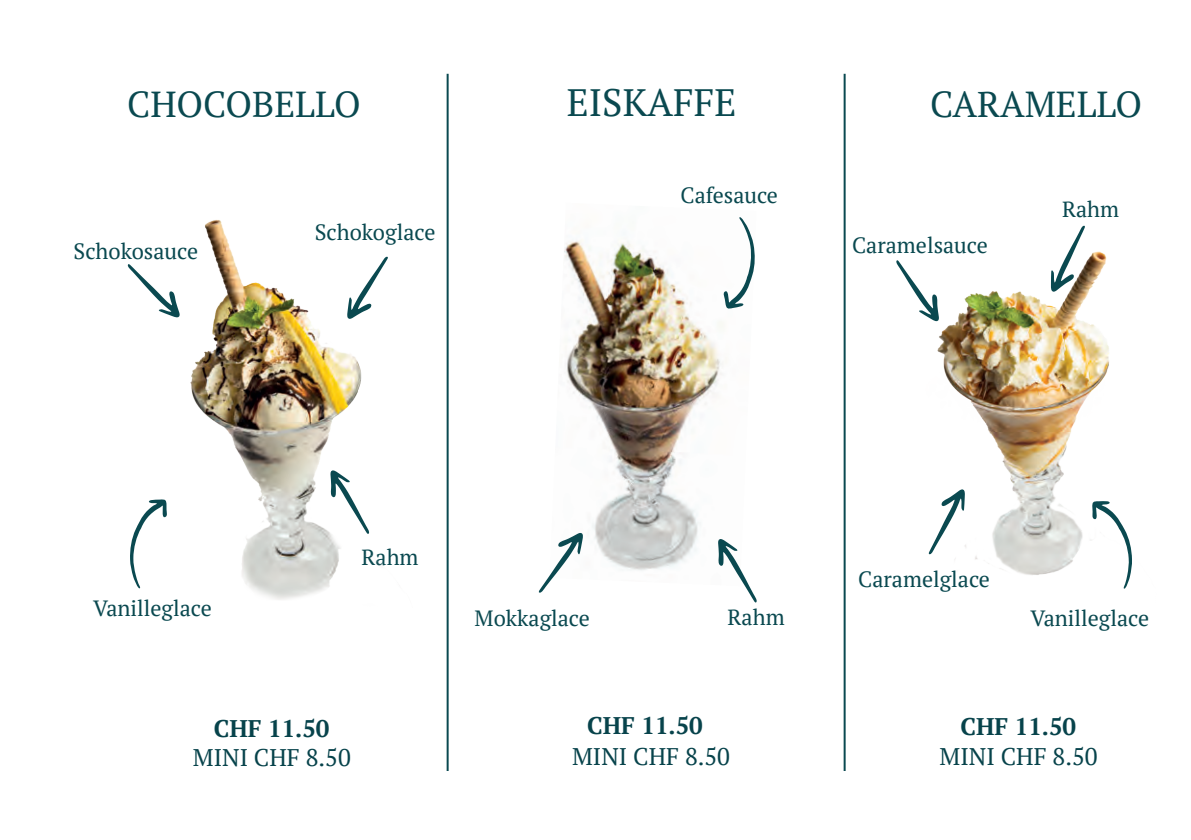
<style>
.page{position:relative;width:1191px;height:840px;background:#fff}
.page>*{position:absolute;margin:0;border:0;box-sizing:border-box;transform-origin:0 0}
.t1{font:38px "PT Serif";color:#0a4950}
.t2{font:36px "PT Serif";color:#0a4950}
.t3{font:24px "PT Serif";color:#07434b}
.t4{font:700 24px "PT Serif";color:#07434b}
.t5{font:22px "PT Serif";color:#0a4950}
</style>
<div class="page">
<img style="left:588px;top:242px;width:135px;height:329px">
<hr style="left:446px;top:74px;width:2px;height:737px;background:#0a4950">
<hr style="left:843px;top:74px;width:2px;height:737px;background:#0a4950">
<hr style="left:1190px;top:75px;width:1px;height:735px;background:#0a4950">
<img style="left:127px;top:176px;width:461px;height:431px">
<img style="left:928px;top:225px;width:204px;height:364px">
<svg style="left:723px;top:217px;width:32px;height:92px"></svg>
<svg style="left:718px;top:538px;width:39px;height:65px"></svg>
<svg style="left:538px;top:531px;width:45px;height:61px"></svg>
<svg style="left:128px;top:263px;width:52px;height:54px"></svg>
<svg style="left:896px;top:259px;width:43px;height:62px"></svg>
<div style="left:283px;top:770px;width:792px;height:49px;background:#fff"></div>
<h1 class="t1" style="left:567px;top:78px;width:171px">EISKAFFE</h1>
<h2 class="t2" style="left:127px;top:81px;width:235px">CHOCOBELLO</h2>
<h2 class="t2" style="left:930px;top:81px;width:213px">CARAMELLO</h2>
<p class="t5" style="left:74px;top:236px;width:126px">Schokosauce</p>
<p class="t5" style="left:315px;top:218px;width:122px">Schokoglace</p>
<p class="t5" style="left:680px;top:181px;width:99px">Cafesauce</p>
<p class="t5" style="left:852px;top:230px;width:137px">Caramelsauce</p>
<p class="t5" style="left:1062px;top:195px;width:59px">Rahm</p>
<p class="t5" style="left:93px;top:593px;width:120px">Vanilleglace</p>
<p class="t5" style="left:361px;top:542px;width:59px">Rahm</p>
<p class="t5" style="left:474px;top:603px;width:117px">Mokkaglace</p>
<p class="t5" style="left:727px;top:603px;width:59px">Rahm</p>
<p class="t5" style="left:858px;top:564px;width:133px">Caramelglace</p>
<p class="t5" style="left:1030px;top:603px;width:120px">Vanilleglace</p>
<p class="t4" style="left:214px;top:712px;width:117px">CHF 11.50</p>
<p class="t4" style="left:587px;top:709px;width:117px">CHF 11.50</p>
<p class="t4" style="left:960px;top:710px;width:117px">CHF 11.50</p>
<p class="t3" style="left:193px;top:741px;width:159px">MINI CHF 8.50</p>
<p class="t3" style="left:572px;top:740px;width:159px">MINI CHF 8.50</p>
<p class="t3" style="left:939px;top:740px;width:159px">MINI CHF 8.50</p>
</div>
